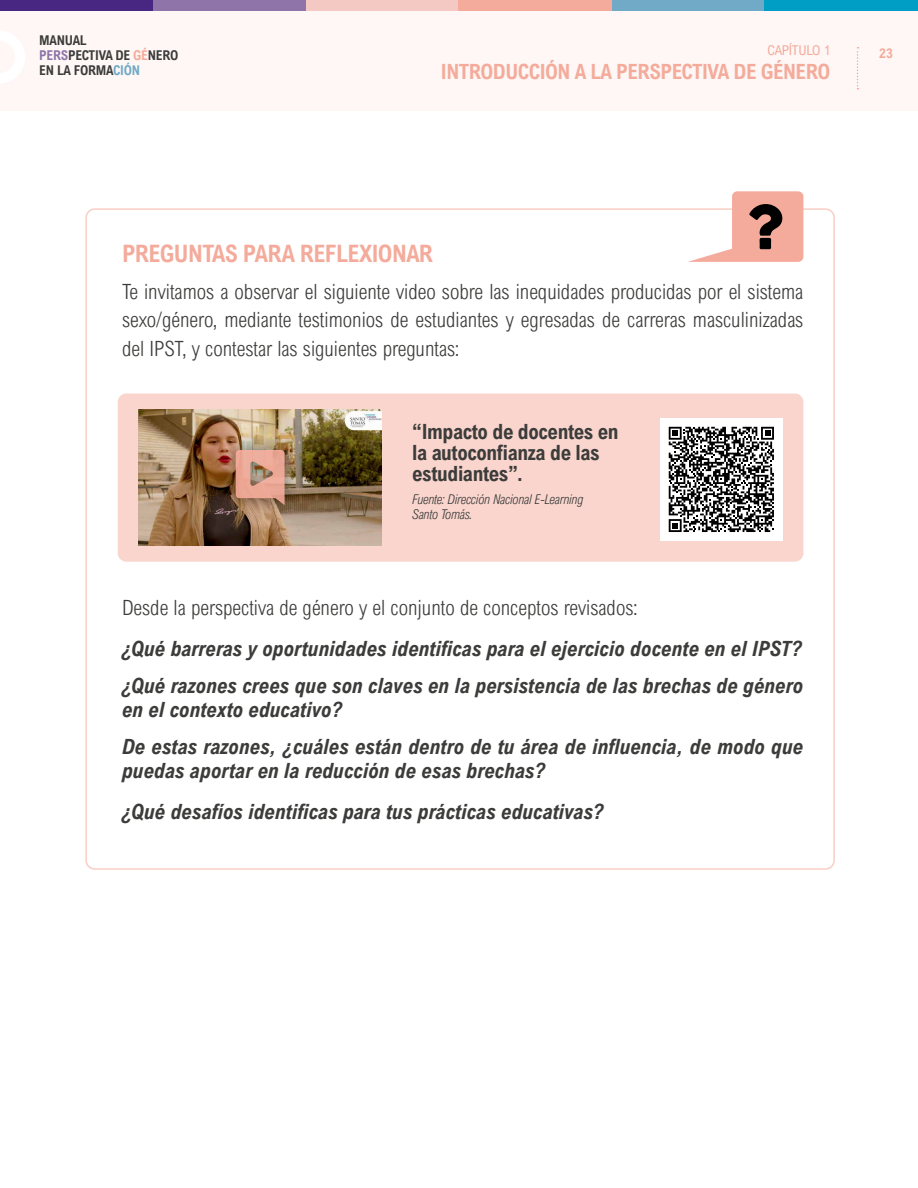
<style>
.page{position:relative;width:918px;height:1188px;background:#fff}
.page>*{position:absolute;margin:0;border:0;box-sizing:border-box;transform-origin:0 0}
.t1{font:700 24px "Arial Nova Cond";letter-spacing:-.025em;color:#f4ab9b}
.t2{font:italic 700 21px/36.8px "Arial Nova Cond";color:#3c3c3b}
.t3{font:300 21px/28.5px "Arial Nova Cond";color:#3c3c3b;text-align:justify}
.t4{font:700 21px/21px "Arial Nova Cond";letter-spacing:-.02em;color:#3c3c3b}
.t5{font:700 21px "Arial Nova Cond";letter-spacing:-.025em;color:#f4ab9b}
.t6{font:italic 300 13.5px/15px "Arial Nova Cond";letter-spacing:-.02em;color:#3c3c3b}
.t7{font:700 13.5px/15px "Arial Nova Cond";letter-spacing:-.02em;color:#3c3c3b}
.t8{font:13.5px "Arial Nova Cond";letter-spacing:-.025em;color:#f4ab9b}
.t9{font:700 13.5px "Arial Nova Cond";color:#f4ab9b}
.s1{color:#8e74a8}
.s2{color:#f4ab9b}
.s3{color:#70aac7}
</style>
<div class="page">
<div style="left:0;top:0;width:918px;height:111px;background:#fef7f5"></div>
<svg style="left:857px;top:47px;width:2px;height:42px"></svg>
<div style="left:305px;top:0;width:153px;height:10px;background:#f4c8c3"></div>
<div style="left:152px;top:0;width:154px;height:10px;background:#8e74a8"></div>
<div style="left:611px;top:0;width:154px;height:10px;background:#70aac7"></div>
<div style="left:458px;top:0;width:154px;height:10px;background:#f4ab9b"></div>
<div style="left:765px;top:0;width:153px;height:10px;background:#009dc5"></div>
<div style="left:0;top:0;width:152px;height:10px;background:#472781"></div>
<div style="left:118px;top:394px;width:685px;height:168px;background:#f9d5cd;border-radius:9px"></div>
<svg style="left:688px;top:191px;width:115px;height:71px"></svg>
<div style="left:660px;top:418px;width:122px;height:122px;background:#fff"></div>
<svg style="left:669px;top:427px;width:105px;height:105px"></svg>
<img style="left:138px;top:410px;width:244px;height:136px">
<div style="left:221px;top:436px;width:78px;height:81px;background:#000;opacity:.52"></div>
<svg style="left:236px;top:450px;width:49px;height:55px;background:#d69c88"></svg>
<p class="t7" style="left:39px;top:33px;width:141px">MANUAL<br><span class="s1">PERS</span>PECTIVA DE <span class="s2">GÉ</span>NERO<br>EN LA FORMA<span class="s3">CIÓN</span></p>
<p class="t8" style="left:768px;top:42px;width:64px">CAPÍTULO 1</p>
<p class="t5" style="left:441px;top:59px;width:391px">INTRODUCCIÓN A LA PERSPECTIVA DE GÉNERO</p>
<p class="t9" style="left:879px;top:44px;width:15px">23</p>
<p class="t1" style="left:122px;top:238px;width:313px">PREGUNTAS PARA REFLEXIONAR</p>
<p class="t3" style="left:122px;top:277px;width:683px">Te invitamos a observar el siguiente video sobre las inequidades producidas por el sistema sexo/género, mediante testimonios de estudiantes y egresadas de carreras masculinizadas del IPST, y contestar las siguientes preguntas:</p>
<p class="t4" style="left:412px;top:420px;width:208px">“Impacto de docentes en la autoconfianza de las estudiantes”.</p>
<p class="t6" style="left:412px;top:492px;width:173px">Fuente: Dirección Nacional E-Learning<br>Santo Tomás.</p>
<p class="t3" style="left:122px;top:593px;width:517px">Desde la perspectiva de género y el conjunto de conceptos revisados:</p>
<p class="t2" style="left:122px;top:630px;width:683px">¿Qué barreras y oportunidades identificas para el ejercicio docente en el IPST? ¿Qué razones crees que son claves en la persistencia de las brechas de género</p>
<p class="t2" style="left:122px;top:691px;width:683px">en el contexto educativo?<br>De estas razones, ¿cuáles están dentro de tu área de influencia, de modo que</p>
<p class="t2" style="left:122px;top:749px;width:483px;line-height:41.2px">puedas aportar en la reducción de esas brechas?<br>¿Qué desafíos identificas para tus prácticas educativas?</p>
</div>
